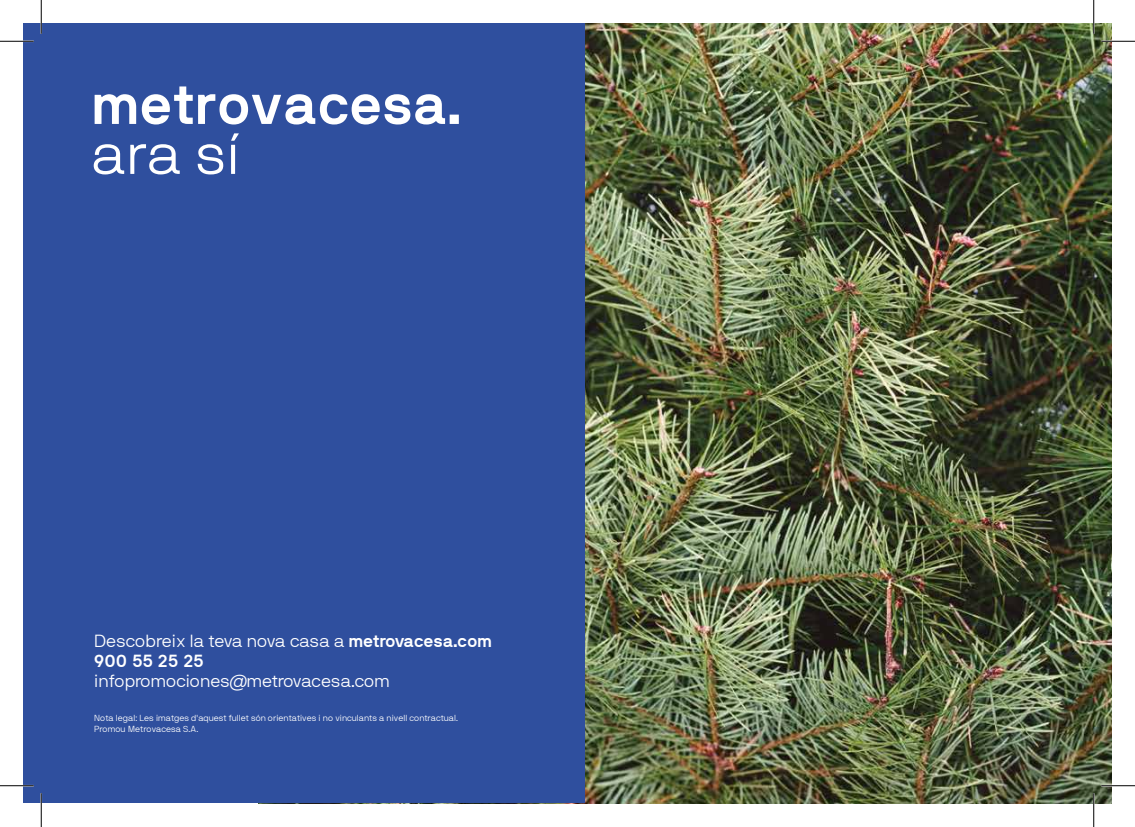
<style>
.page{position:relative;width:1135px;height:827px;background:#fff}
.page>*{position:absolute;margin:0;border:0;box-sizing:border-box;transform-origin:0 0}
.t1{font:57.5px "NB International Bold Webfont";color:#fff}
.t2{font:57.5px "NB International Light Webfont";color:#fff}
.t3{font:17.5px "NB International Light Webfont";color:#fff}
.t4{font:17.5px "NB International Bold Webfont";color:#fff}
.t5{font:8.75px/10.5px "NB International Light Webfont";color:#fff}
.s1{font-family:"NB International Bold Webfont"}
</style>
<div class="page">
<img style="left:585px;top:24px;width:526px;height:779px">
<div style="left:24px;top:24px;width:561px;height:779px;background:#2f4f9e"></div>
<hr style="left:0;top:40px;width:34px;height:2px;background:#fff">
<hr style="left:1101px;top:40px;width:34px;height:2px;background:#fff">
<hr style="left:40px;top:0;width:2px;height:34px;background:#fff">
<hr style="left:40px;top:793px;width:2px;height:34px;background:#fff">
<hr style="left:0;top:41px;width:34px;height:1px;background:#000">
<hr style="left:1101px;top:41px;width:34px;height:1px;background:#000">
<hr style="left:0;top:785px;width:34px;height:1px;background:#000">
<hr style="left:1101px;top:785px;width:34px;height:1px;background:#000">
<hr style="left:41px;top:0;width:1px;height:34px;background:#000">
<hr style="left:41px;top:793px;width:1px;height:34px;background:#000">
<hr style="left:1093px;top:0;width:1px;height:34px;background:#000">
<hr style="left:1093px;top:793px;width:1px;height:34px;background:#000">
<h1 class="t1" style="left:92px;top:71px;width:372px">metrovacesa.</h1>
<h1 class="t2" style="left:92px;top:121px;width:150px">ara sí</h1>
<h2 class="t3" style="left:94px;top:630px;width:399px">Descobreix la teva nova casa a <span class="s1">metrovacesa.com</span></h2>
<h2 class="t4" style="left:94px;top:650px;width:111px">900 55 25 25</h2>
<h2 class="t3" style="left:94px;top:670px;width:297px">infopromociones@metrovacesa.com</h2>
<p class="t5" style="left:94px;top:713px;width:365px">Nota legal: Les imatges d'aquest fullet són orientatives i no vinculants a nivell contractual.<br>Promou Metrovacesa S.A.</p>
</div>
